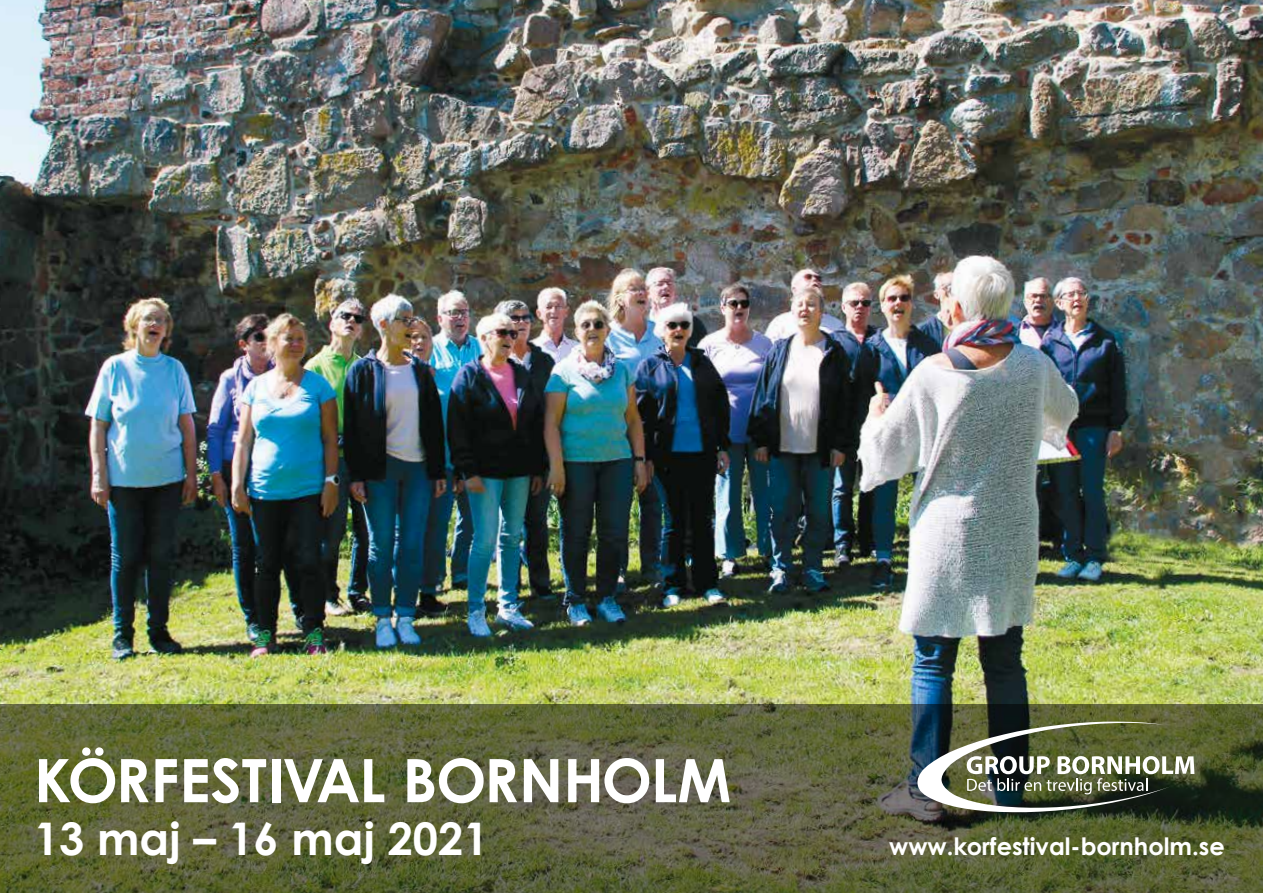
<style>
.page{position:relative;width:1263px;height:893px;background:#fff}
.page>*{position:absolute;margin:0;border:0;box-sizing:border-box;transform-origin:0 0}
.t1{font:700 60px "Century Gothic";letter-spacing:-.02em;color:#fff}
.t2{font:700 45px "Century Gothic";color:#fff}
.t3{font:700 24px "Century Gothic";color:#fff}
</style>
<div class="page">
<img style="left:0;top:0;width:1263px;height:704px">
<svg style="left:0;top:704px;width:1263px;height:189px;background:#595f38"></svg>
<svg style="left:917px;top:722px;width:277px;height:90px"></svg>
<h1 class="t1" style="left:34px;top:735px;width:699px">KÖRFESTIVAL BORNHOLM</h1>
<h2 class="t2" style="left:34px;top:804px;width:456px">13 maj – 16 maj 2021</h2>
<p class="t3" style="left:889px;top:828px;width:337px">www.korfestival-bornholm.se</p>
</div>
